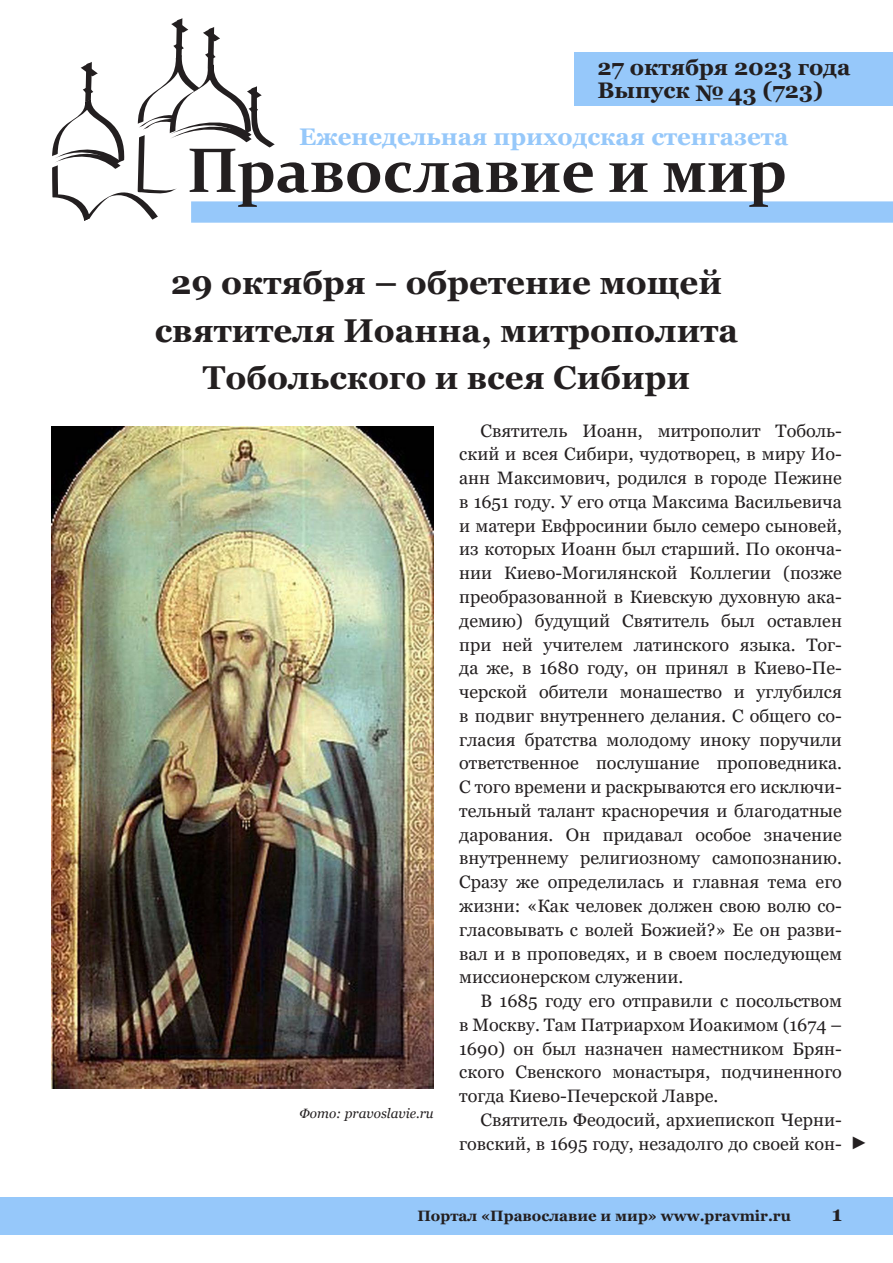
<style>
.page{position:relative;width:893px;height:1263px;background:#fff}
.page>*{position:absolute;margin:0;border:0;box-sizing:border-box;transform-origin:0 0}
.Zagolovok{font:700 33px/47.5px "Georgia";color:#231f20;text-align:center}
.t1{font:700 24px "Georgia";color:#96c8fa}
.t2{font:700 22.5px/22.5px "Georgia";color:#231f20}
.t3{font:700 21px "Georgia";color:#231f20}
.Text{font:18px/23.7px "Georgia";color:#231f20;text-align:justify}
.Text-2{font:18px "Arial";color:#231f20}
.t4{font:700 15px "Georgia";color:#231f20}
.Podpis_pod_photo{font:italic 13.5px "Georgia";color:#231f20}
</style>
<div class="page">
<div style="left:191px;top:201px;width:702px;height:22px;background:#96c8fa"></div>
<div style="left:574px;top:53px;width:319px;height:53px;background:#96c8fa"></div>
<svg style="left:52px;top:18px;width:541px;height:203px"></svg>
<svg style="left:609px;top:163px;width:39px;height:29px"></svg>
<svg style="left:664px;top:162px;width:121px;height:45px"></svg>
<div style="left:0;top:1197px;width:893px;height:37px;background:#96c8fa"></div>
<img style="left:51px;top:426px;width:383px;height:663px">
<p class="t2" style="left:597px;top:56px;width:255px">27 октября 2023 года<br>Выпуск № 43 (723)</p>
<h2 class="t1" style="left:299px;top:122px;width:491px">Еженедельная приходская стенгазета</h2>
<p class="Zagolovok" style="left:155px;top:259px;width:585px">29 октября – обретение мощей святителя Иоанна, митрополита<br>Тобольского и всея Сибири</p>
<p class="Text" style="left:459px;top:419px;width:384px;text-indent:21px">Святитель Иоанн, митрополит Тоболь&shy;ский и всея Сибири, чудотворец, в миру Ио&shy;анн Максимович, родился в городе Пежине в 1651 году. У его отца Максима Васильевича и матери Евфросинии было семеро сыновей, из которых Иоанн был старший. По оконча&shy;нии Киево-Могилянской Коллегии (позже преобразованной в Киевскую духовную ака&shy;демию) будущий Святитель был оставлен при ней учителем латинского языка. Тог&shy;да же, в 1680 году, он принял в Киево-Пе&shy;черской обители монашество и углубился в подвиг внутреннего делания. С общего со&shy;гласия братства молодому иноку поручили ответственное послушание проповедника.<br>С того времени и раскрываются его исключи&shy;тельный талант красноречия и благодатные дарования. Он придавал особое значение внутреннему религиозному самопознанию.<br>Сразу же определилась и главная тема его жизни: «Как человек должен свою волю со&shy;гласовывать с волей Божией?» Ее он разви&shy;вал и в проповедях, и в своем последующем миссионерском служении.</p>
<p class="Text" style="left:459px;top:989px;width:384px;text-indent:21px">В 1685 году его отправили с посольством в Москву. Там Патриархом Иоакимом (1674 – 1690) он был назначен наместником Брян&shy;ского Свенского монастыря, подчиненного тогда Киево-Печерской Лавре.</p>
<p class="Text" style="left:459px;top:1108px;width:384px;text-align:right">Святитель Феодосий, архиепископ Черни&shy;говский, в 1695 году, незадолго до своей кон-</p>
<p class="Podpis_pod_photo" style="left:300px;top:1105px;width:136px">Фото: pravoslavie.ru</p>
<p class="Text-2" style="left:850px;top:1130px;width:19px">►</p>
<p class="t4" style="left:417px;top:1206px;width:375px">Портал «Православие и мир» www.pravmir.ru</p>
<p class="t3" style="left:832px;top:1200px;width:12px">1</p>
</div>
